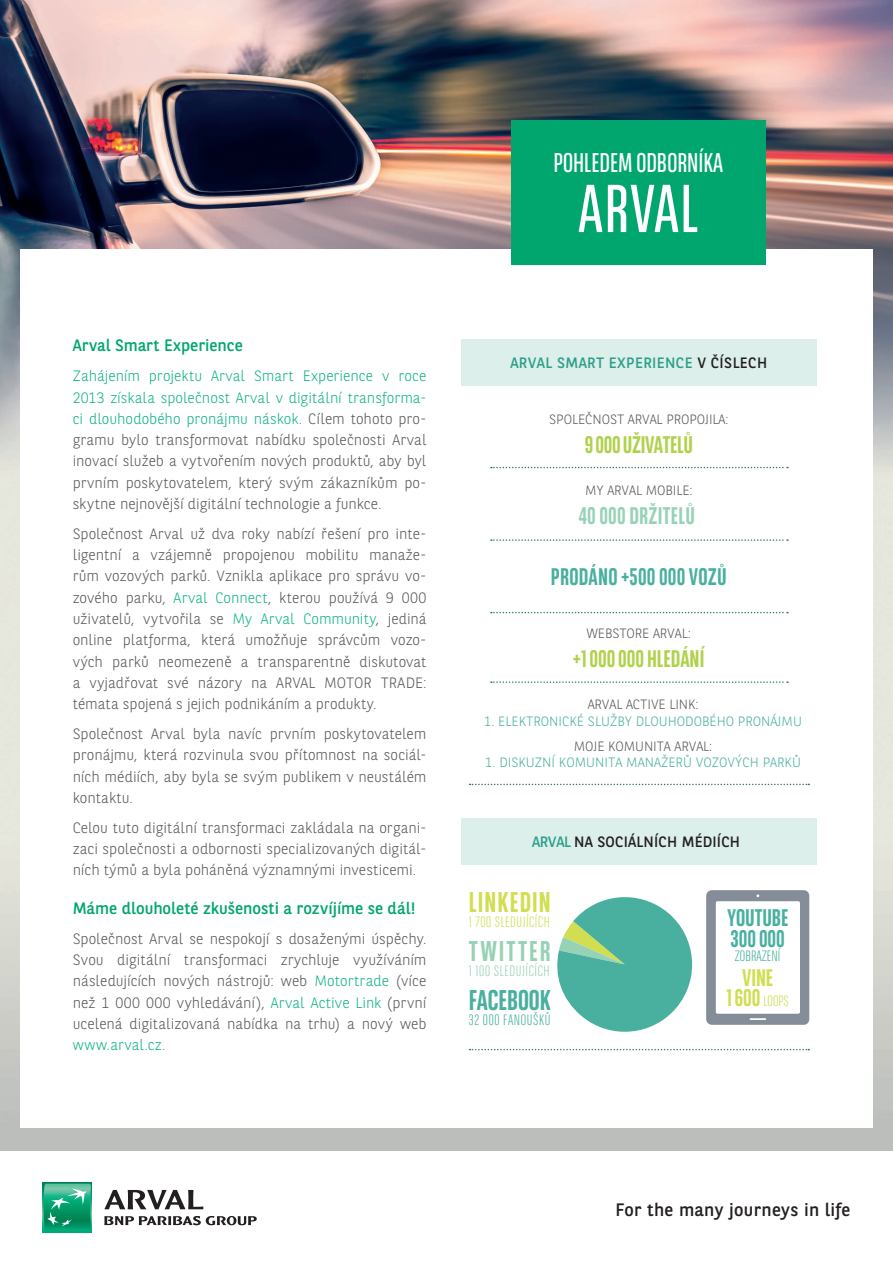
<style>
.page{position:relative;width:893px;height:1263px;background:#fff}
.page>*{position:absolute;margin:0;border:0;box-sizing:border-box;transform-origin:0 0}
.t1{font:67.5px "BNPP Sans Condensed";letter-spacing:.02em;color:#fff}
.t2{font:700 28.5px "BNPP Sans Condensed";letter-spacing:.04em;color:#d1de50}
.t3{font:700 28.5px "BNPP Sans Condensed";letter-spacing:-.005em;color:#49b09f}
.t4{font:700 28.5px "BNPP Sans Condensed";letter-spacing:.07em;color:#97d2b6}
.t5{font:27px "BNPP Sans Condensed";color:#fff}
.t6{font:700 24px/20.2px "BNPP Sans Condensed";letter-spacing:.01em;color:#49b09f}
.t7{font:700 24px "BNPP Sans Condensed";letter-spacing:-.01em;color:#b0d24b}
.t8{font:700 24px "BNPP Sans Condensed";letter-spacing:.01em;color:#97d2b6}
.t9{font:700 24px "BNPP Sans Condensed";color:#d1de50}
.t10{font:18px "BNPP Sans";letter-spacing:.02em;color:#231f20}
.t11{font:16.5px "BNPP Sans";letter-spacing:.005em;color:#00a66e}
.t12{font:300 15px/21.3px "BNPP Sans";color:#57585a;text-align:justify}
.t13{font:15px "BNPP Sans";letter-spacing:.025em;color:#2d9e8b}
.t14{font:15px "BNPP Sans";letter-spacing:.015em;color:#231f20}
.t15{font:300 15px "BNPP Sans Condensed";letter-spacing:.04em;color:#d1de50}
.t16{font:300 15px "BNPP Sans Condensed";letter-spacing:.04em;color:#97d2b6}
.t17{font:300 15px "BNPP Sans";letter-spacing:.02em;color:#11b387}
.t18{font:300 15px "BNPP Sans Condensed";letter-spacing:.04em;color:#49b09f}
.t19{font:300 15px "BNPP Sans Condensed";letter-spacing:.005em;color:#49b09f}
.t20{font:300 13.5px "BNPP Sans";letter-spacing:-.005em;color:#57585a}
.t21{font:300 13.5px "BNPP Sans";color:#49b09f}
.s1{color:#11b387}
.s2{color:#231f20}
.s3{color:#2d9e8b}
.s4{font-weight:700;font-size:24px}
</style>
<div class="page">
<img style="left:0;top:0;width:893px;height:1150px">
<div style="left:20px;top:249px;width:853px;height:878px;background:#fff"></div>
<div style="left:511px;top:120px;width:254px;height:144px;background:#00a66e"></div>
<svg style="left:43px;top:1183px;width:49px;height:49px"></svg>
<svg style="left:43px;top:1184px;width:48px;height:47px;background:#2cab82"></svg>
<svg style="left:104px;top:1216px;width:153px;height:9px"></svg>
<svg style="left:104px;top:1190px;width:99px;height:19px"></svg>
<div style="left:461px;top:339px;width:355px;height:47px;background:#dcefea"></div>
<div style="left:461px;top:818px;width:355px;height:47px;background:#dcefea"></div>
<svg style="left:491px;top:467px;width:297px;height:1px"></svg>
<svg style="left:491px;top:539px;width:297px;height:2px"></svg>
<svg style="left:491px;top:612px;width:297px;height:1px"></svg>
<svg style="left:491px;top:681px;width:297px;height:2px"></svg>
<svg style="left:470px;top:784px;width:339px;height:1px"></svg>
<svg style="left:470px;top:1049px;width:339px;height:1px"></svg>
<svg style="left:557px;top:897px;width:136px;height:135px"></svg>
<svg style="left:706px;top:890px;width:103px;height:135px"></svg>
<h3 class="t5" style="left:553px;top:146px;width:171px">POHLEDEM ODBORNÍKA</h3>
<h1 class="t1" style="left:578px;top:166px;width:122px">ARVAL</h1>
<p class="t11" style="left:73px;top:334px;width:172px">Arval Smart Experience</p>
<p class="t12" style="left:73px;top:365px;width:355px"><span class="s1">Zahájením projektu Arval Smart Experience v roce 2013 získala společnost Arval v digitální transforma&shy;ci dlouhodobého pronájmu náskok.</span> Cílem tohoto pro&shy;gramu bylo transformovat nabídku společnosti Arval inovací služeb a vytvořením nových produktů, aby byl prvním poskytovatelem, který svým zákazníkům po&shy;skytne nejnovější digitální technologie a funkce.</p>
<p class="t12" style="left:73px;top:522px;width:355px">Společnost Arval už dva roky nabízí řešení pro inte&shy;ligentní a vzájemně propojenou mobilitu manaže&shy;rům vozových parků. Vznikla aplikace pro správu vo&shy;zového parku, <span class="s1">Arval Connect</span>, kterou používá 9 000 uživatelů, vytvořila se <span class="s1">My Arval Community</span>, jediná online platforma, která umožňuje správcům vozo&shy;vých parků neomezeně a transparentně diskutovat a vyjadřovat své názory na ARVAL MOTOR TRADE: témata spojená s jejich podnikáním a produkty.</p>
<p class="t12" style="left:73px;top:722px;width:355px">Společnost Arval byla navíc prvním poskytovatelem pronájmu, která rozvinula svou přítomnost na sociál&shy;ních médiích, aby byla se svým publikem v neustálém kontaktu.</p>
<p class="t12" style="left:73px;top:816px;width:355px">Celou tuto digitální transformaci zakládala na organi&shy;zaci společnosti a odbornosti specializovaných digitál&shy;ních týmů a byla poháněná významnými investicemi.</p>
<p class="t11" style="left:73px;top:897px;width:344px">Máme dlouholeté zkušenosti a rozvíjíme se dál!</p>
<p class="t12" style="left:73px;top:927px;width:355px">Společnost Arval se nespokojí s dosaženými úspěchy.<br>Svou digitální transformaci zrychluje využíváním následujících nových nástrojů: web <span class="s1">Motortrade</span> (více než 1 000 000 vyhledávání), <span class="s1">Arval Active Link</span> (první ucelená digitalizovaná nabídka na trhu) a nový web</p>
<p class="t17" style="left:73px;top:1035px;width:94px">www.arval.cz.</p>
<p class="t13" style="left:510px;top:353px;width:258px">ARVAL SMART EXPERIENCE <span class="s2">V ČÍSLECH</span></p>
<p class="t20" style="left:549px;top:410px;width:181px">SPOLEČNOST ARVAL PROPOJILA:</p>
<h3 class="t7" style="left:585px;top:431px;width:110px">9 000 UŽIVATELŮ</h3>
<p class="t20" style="left:585px;top:481px;width:109px">MY ARVAL MOBILE:</p>
<h3 class="t8" style="left:579px;top:501px;width:118px">40 000 DRŽITELŮ</h3>
<h3 class="t6" style="left:551px;top:566px;width:177px">PRODÁNO +500 000 VOZŮ</h3>
<p class="t20" style="left:586px;top:624px;width:106px">WEBSTORE ARVAL:</p>
<h3 class="t7" style="left:573px;top:645px;width:133px">+1 000 000 HLEDÁNÍ</h3>
<p class="t20" style="left:588px;top:695px;width:112px">ARVAL ACTIVE LINK:</p>
<p class="t21" style="left:484px;top:712px;width:319px">1. ELEKTRONICKÉ SLUŽBY DLOUHODOBÉHO PRONÁJMU</p>
<p class="t20" style="left:574px;top:737px;width:140px">MOJE KOMUNITA ARVAL:</p>
<p class="t21" style="left:485px;top:753px;width:317px">1. DISKUZNÍ KOMUNITA MANAŽERŮ VOZOVÝCH PARKŮ</p>
<p class="t14" style="left:532px;top:831px;width:209px"><span class="s3">ARVAL</span> NA SOCIÁLNÍCH MÉDIÍCH</p>
<h2 class="t2" style="left:469px;top:885px;width:83px">LINKEDIN</h2>
<p class="t15" style="left:469px;top:912px;width:83px">1 700 SLEDUJÍCÍCH</p>
<h2 class="t4" style="left:469px;top:934px;width:83px">TWITTER</h2>
<p class="t16" style="left:469px;top:961px;width:82px">1 100 SLEDUJÍCÍCH</p>
<h2 class="t3" style="left:469px;top:983px;width:83px">FACEBOOK</h2>
<p class="t18" style="left:469px;top:1010px;width:83px">32 000 FANOUŠKŮ</p>
<h3 class="t6" style="left:727px;top:908px;width:63px">YOUTUBE<br>300 000</h3>
<p class="t19" style="left:735px;top:947px;width:47px">ZOBRAZENÍ</p>
<p class="t15" style="left:726px;top:991px;width:64px"><span class="s4">1600</span> LOOPS</p>
<h3 class="t9" style="left:742px;top:963px;width:32px">VINE</h3>
<p class="t10" style="left:615px;top:1197px;width:237px">For the many journeys in life</p>
</div>
